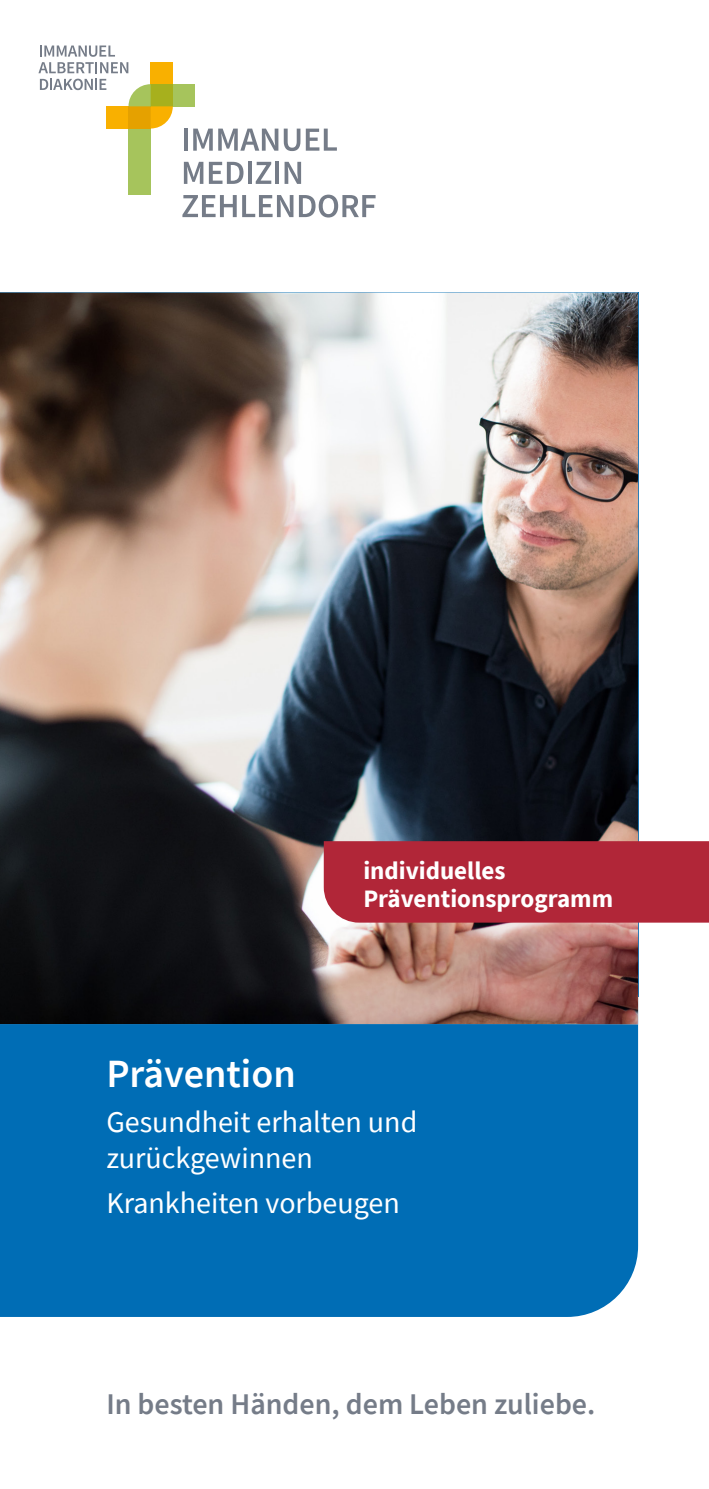
<style>
.page{position:relative;width:709px;height:1489px;background:#fff}
.page>*{position:absolute;margin:0;border:0;box-sizing:border-box;transform-origin:0 0}
.t1{font:600 40px "Source Sans Pro";color:#fff}
.t2{font:30px/35px "Source Sans Pro";color:#fff}
.t3{font:600 30px "Source Sans Pro";color:#757c88}
.t4{font:700 25px/27.5px "Source Sans Pro";color:#fff}
</style>
<div class="page">
<div style="left:0;top:1024px;width:638px;height:292px;background:#006db5"></div>
<img style="left:0;top:292px;width:638px;height:732px">
<div style="left:324px;top:841px;width:385px;height:81px;background:#b12638"></div>
<hr style="left:184px;top:129px;width:4px;height:22px;background:#757c88">
<svg style="left:193px;top:129px;width:85px;height:22px"></svg>
<svg style="left:284px;top:129px;width:16px;height:22px"></svg>
<svg style="left:306px;top:129px;width:31px;height:22px"></svg>
<svg style="left:184px;top:162px;width:19px;height:22px"></svg>
<svg style="left:209px;top:162px;width:34px;height:22px"></svg>
<hr style="left:248px;top:162px;width:4px;height:22px;background:#757c88">
<svg style="left:256px;top:162px;width:15px;height:22px"></svg>
<hr style="left:275px;top:162px;width:4px;height:22px;background:#757c88">
<svg style="left:284px;top:162px;width:17px;height:22px"></svg>
<svg style="left:182px;top:195px;width:111px;height:22px"></svg>
<svg style="left:299px;top:195px;width:76px;height:22px"></svg>
<div style="left:128px;top:128px;width:23px;height:67px;background:#a6c45c"></div>
<div style="left:173px;top:84px;width:22px;height:22px;background:#a6c45c"></div>
<div style="left:106px;top:106px;width:22px;height:22px;background:#f9b000"></div>
<div style="left:151px;top:62px;width:22px;height:22px;background:#f9b000"></div>
<svg style="left:128px;top:84px;width:45px;height:44px;background:#cfb935"></svg>
<svg style="left:38px;top:45px;width:90px;height:28px"></svg>
<svg style="left:40px;top:79px;width:66px;height:11px"></svg>
<p class="t4" style="left:363px;top:857px;width:251px">individuelles<br>Präventionsprogramm</p>
<h1 class="t1" style="left:106px;top:1047px;width:191px">Prävention</h1>
<p class="t2" style="left:106px;top:1104px;width:312px">Gesundheit erhalten und zurückgewinnen</p>
<p class="t2" style="left:106px;top:1185px;width:295px">Krankheiten vorbeugen</p>
<p class="t3" style="left:106px;top:1384px;width:490px">In besten Händen, dem Leben zuliebe.</p>
</div>
